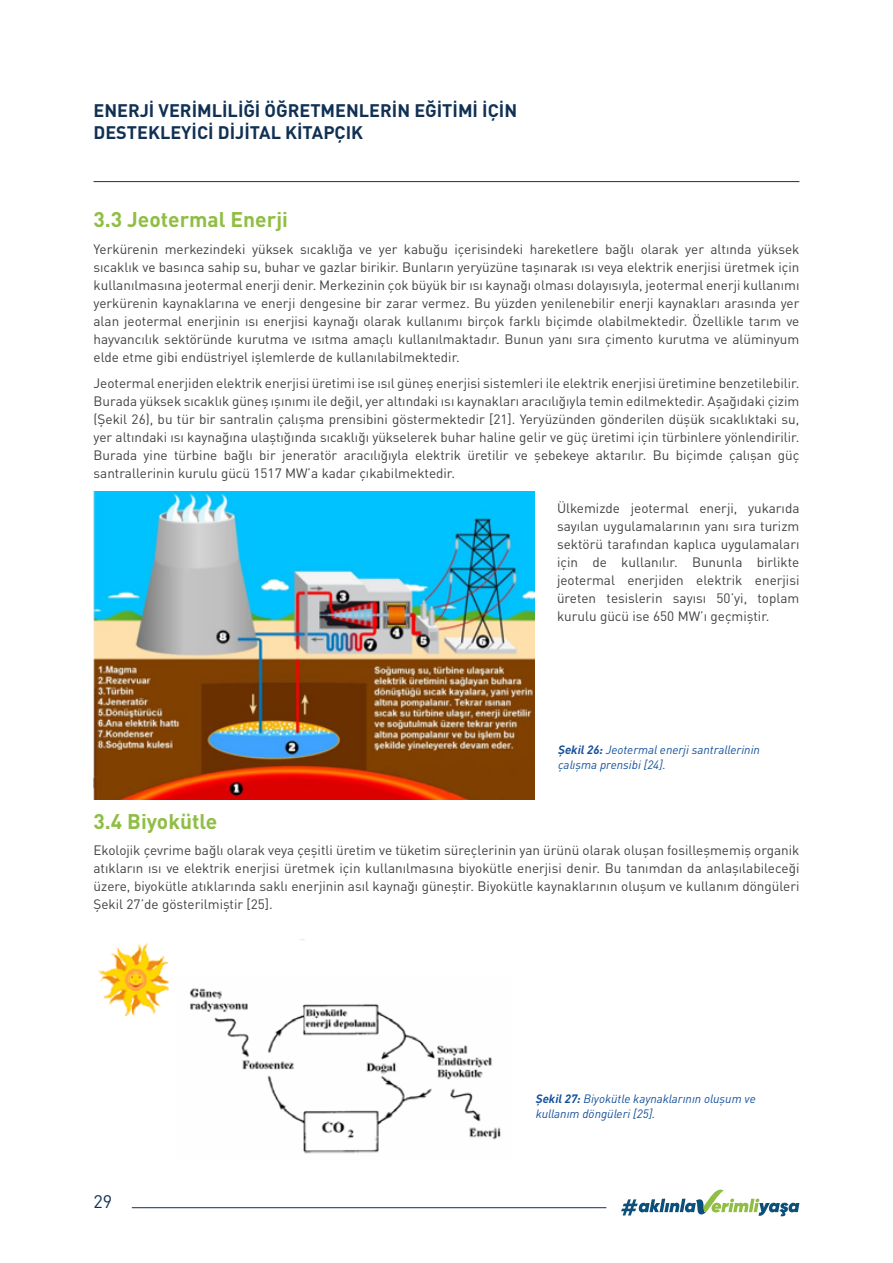
<style>
.page{position:relative;width:893px;height:1263px;background:#fff}
.page>*{position:absolute;margin:0;border:0;box-sizing:border-box;transform-origin:0 0}
.t1{font:700 21px "DIN Pro";color:#8fbe43}
.t2{font:700 18px/21.6px "DIN Pro";color:#103154}
.t3{font:18px "DIN Pro";color:#103154}
.t4{font:13.5px/18px "DIN Pro";color:#424142;text-align:justify}
.t5{font:italic 12px/15px "DIN Pro";color:#124f9b}
.s1{font-weight:700}
</style>
<div class="page">
<hr style="left:132px;top:1207px;width:474px;height:1px;background:#103154">
<hr style="left:94px;top:181px;width:705px;height:1px;background:#103154">
<svg style="left:621px;top:1189px;width:178px;height:27px"></svg>
<img style="left:98px;top:943px;width:403px;height:211px">
<img style="left:94px;top:492px;width:440px;height:307px">
<h2 class="t2" style="left:94px;top:99px;width:425px">ENERJİ VERİMLİLİĞİ ÖĞRETMENLERİN EĞİTİMİ İÇİN<br>DESTEKLEYİCİ DİJİTAL KİTAPÇIK</h2>
<h1 class="t1" style="left:94px;top:205px;width:196px">3.3 Jeotermal Enerji</h1>
<p class="t4" style="left:94px;top:238px;width:707px">Yerkürenin merkezindeki yüksek sıcaklığa ve yer kabuğu içerisindeki hareketlere bağlı olarak yer altında yüksek sıcaklık ve basınca sahip su, buhar ve gazlar birikir. Bunların yeryüzüne taşınarak ısı veya elektrik enerjisi üretmek için kullanılmasına jeotermal enerji denir. Merkezinin çok büyük bir ısı kaynağı olması dolayısıyla, jeotermal enerji kullanımı yerkürenin kaynaklarına ve enerji dengesine bir zarar vermez. Bu yüzden yenilenebilir enerji kaynakları arasında yer alan jeotermal enerjinin ısı enerjisi kaynağı olarak kullanımı birçok farklı biçimde olabilmektedir. Özellikle tarım ve hayvancılık sektöründe kurutma ve ısıtma amaçlı kullanılmaktadır. Bunun yanı sıra çimento kurutma ve alüminyum elde etme gibi endüstriyel işlemlerde de kullanılabilmektedir.</p>
<p class="t4" style="left:94px;top:373px;width:707px">Jeotermal enerjiden elektrik enerjisi üretimi ise ısıl güneş enerjisi sistemleri ile elektrik enerjisi üretimine benzetilebilir.<br>Burada yüksek sıcaklık güneş ışınımı ile değil, yer altındaki ısı kaynakları aracılığıyla temin edilmektedir. Aşağıdaki çizim (Şekil 26), bu tür bir santralin çalışma prensibini göstermektedir [21]. Yeryüzünden gönderilen düşük sıcaklıktaki su, yer altındaki ısı kaynağına ulaştığında sıcaklığı yükselerek buhar haline gelir ve güç üretimi için türbinlere yönlendirilir.<br>Burada yine türbine bağlı bir jeneratör aracılığıyla elektrik üretilir ve şebekeye aktarılır. Bu biçimde çalışan güç santrallerinin kurulu gücü 1517 MW’a kadar çıkabilmektedir.</p>
<p class="t4" style="left:557px;top:498px;width:244px">Ülkemizde jeotermal enerji, yukarıda sayılan uygulamalarının yanı sıra turizm sektörü tarafından kaplıca uygulamaları için de kullanılır. Bununla birlikte jeotermal enerjiden elektrik enerjisi üreten tesislerin sayısı 50’yi, toplam kurulu gücü ise 650 MW’ı geçmiştir.</p>
<p class="t5" style="left:558px;top:741px;width:203px"><span class="s1">Şekil 26:</span> Jeotermal enerji santrallerinin çalışma prensibi [24].</p>
<h1 class="t1" style="left:94px;top:807px;width:125px">3.4 Biyokütle</h1>
<p class="t4" style="left:94px;top:840px;width:707px">Ekolojik çevrime bağlı olarak veya çeşitli üretim ve tüketim süreçlerinin yan ürünü olarak oluşan fosilleşmemiş organik atıkların ısı ve elektrik enerjisi üretmek için kullanılmasına biyokütle enerjisi denir. Bu tanımdan da anlaşılabileceği üzere, biyokütle atıklarında saklı enerjinin asıl kaynağı güneştir. Biyokütle kaynaklarının oluşum ve kullanım döngüleri Şekil 27’de gösterilmiştir [25].</p>
<h2 class="t3" style="left:94px;top:1187px;width:20px">29</h2>
<p class="t5" style="left:536px;top:1090px;width:222px"><span class="s1">Şekil 27:</span> Biyokütle kaynaklarının oluşum ve kullanım döngüleri [25].</p>
</div>
